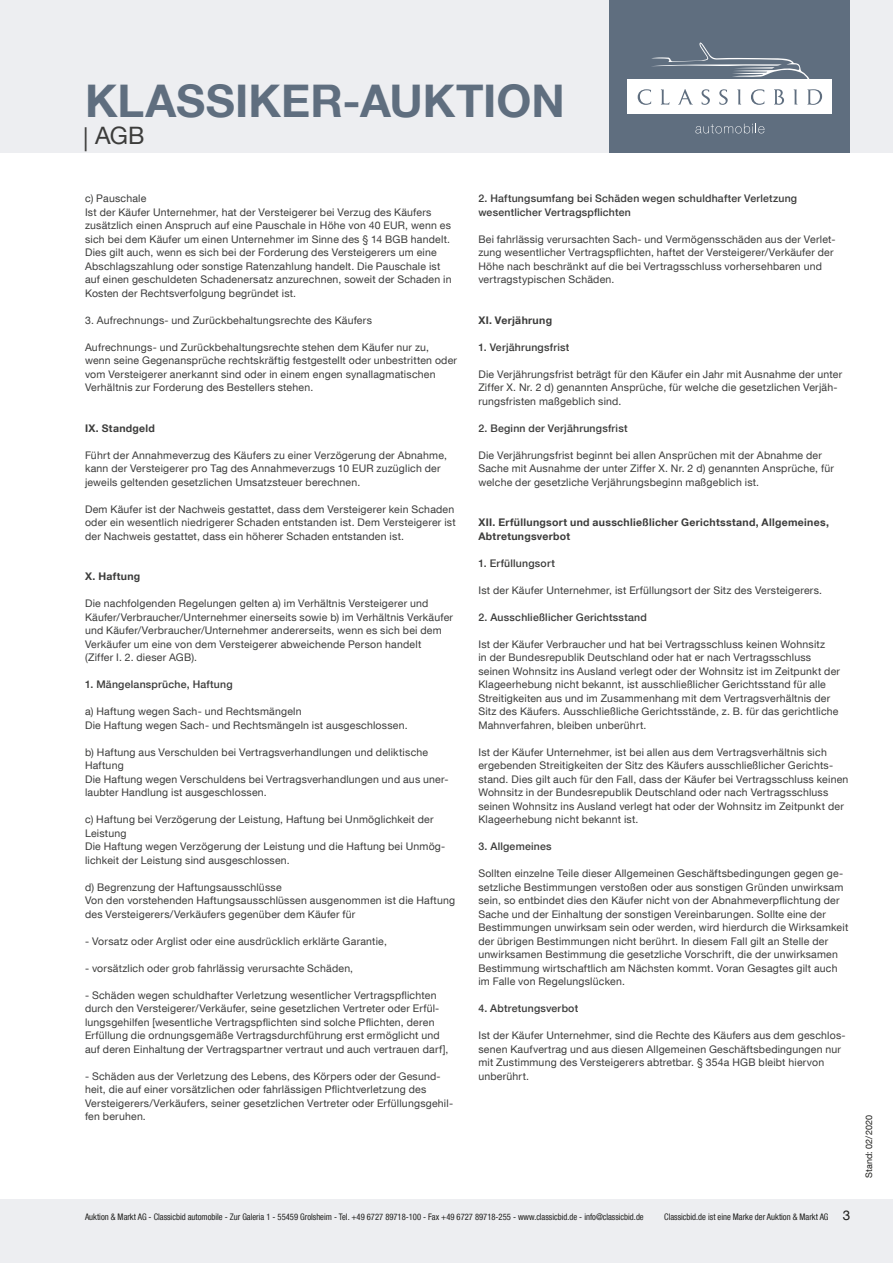
<style>
.page{position:relative;width:893px;height:1263px;background:#fff}
.page>*{position:absolute;margin:0;border:0;box-sizing:border-box;transform-origin:0 0}
.t1{font:700 45px "Helvetica Neue LT Com";color:#5f6e7f}
.t2{font:24px "Helvetica Neue LT Com";color:#3c3c3b}
.t3{font:13.5px "Helvetica Neue LT Com";color:#1d1d1b}
.t4{font:10.5px/13.5px "Helvetica Neue LT Com";letter-spacing:.02em;color:#3c3c3b}
.t5{font:500 10.5px/13.5px "Helvetica Neue LT Com";letter-spacing:.02em;color:#3c3c3b}
.t6{font:700 10.5px/13.5px "Helvetica Neue LT Com";letter-spacing:.03em;color:#3c3c3b}
.t7{font:condensed 9px "Helvetica Neue LT Com";color:#1d1d1b;scale:.95 1}
.t8{font:9px "Helvetica Neue LT Com";color:#1d1d1b}
</style>
<div class="page">
<div style="left:0;top:0;width:893px;height:152px;background:#edeef1"></div>
<div style="left:0;top:1199px;width:893px;height:64px;background:#edeef1"></div>
<div style="left:609px;top:0;width:241px;height:152px;background:#5f6e7f"></div>
<svg style="left:650px;top:42px;width:160px;height:38px"></svg>
<div style="left:628px;top:80px;width:204px;height:34px;background:#fff"></div>
<svg style="left:638px;top:89px;width:13px;height:16px"></svg>
<svg style="left:661px;top:89px;width:9px;height:16px"></svg>
<svg style="left:678px;top:89px;width:15px;height:16px"></svg>
<svg style="left:701px;top:89px;width:9px;height:16px"></svg>
<svg style="left:719px;top:89px;width:9px;height:16px"></svg>
<svg style="left:737px;top:89px;width:4px;height:16px"></svg>
<svg style="left:751px;top:89px;width:13px;height:16px"></svg>
<svg style="left:774px;top:89px;width:10px;height:16px"></svg>
<svg style="left:794px;top:89px;width:3px;height:16px"></svg>
<svg style="left:807px;top:89px;width:15px;height:16px"></svg>
<svg style="left:695px;top:124px;width:69px;height:9px"></svg>
<h1 class="t1" style="left:85px;top:73px;width:481px">KLASSIKER-AUKTION</h1>
<h2 class="t2" style="left:83px;top:120px;width:63px">| AGB</h2>
<p class="t4" style="left:85px;top:191px;width:368px">c) Pauschale<br>Ist der Käufer Unternehmer, hat der Versteigerer bei Verzug des Käufers zusätzlich einen Anspruch auf eine Pauschale in Höhe von 40 EUR, wenn es sich bei dem Käufer um einen Unternehmer im Sinne des § 14 BGB handelt.<br>Dies gilt auch, wenn es sich bei der Forderung des Versteigerers um eine Abschlagszahlung oder sonstige Ratenzahlung handelt. Die Pauschale ist auf einen geschuldeten Schadenersatz anzurechnen, soweit der Schaden in Kosten der Rechtsverfolgung begründet ist.</p>
<p class="t4" style="left:85px;top:313px;width:288px">3. Aufrechnungs- und Zurückbehaltungsrechte des Käufers</p>
<p class="t4" style="left:85px;top:340px;width:374px">Aufrechnungs- und Zurückbehaltungsrechte stehen dem Käufer nur zu, wenn seine Gegenansprüche rechtskräftig festgestellt oder unbestritten oder vom Versteigerer anerkannt sind oder in einem engen synallagmatischen Verhältnis zur Forderung des Bestellers stehen.</p>
<p class="t6" style="left:85px;top:421px;width:72px">IX. Standgeld</p>
<p class="t4" style="left:85px;top:448px;width:363px">Führt der Annahmeverzug des Käufers zu einer Verzögerung der Abnahme, kann der Versteigerer pro Tag des Annahmeverzugs 10 EUR zuzüglich der jeweils geltenden gesetzlichen Umsatzsteuer berechnen.</p>
<p class="t4" style="left:85px;top:502px;width:372px">Dem Käufer ist der Nachweis gestattet, dass dem Versteigerer kein Schaden oder ein wesentlich niedrigerer Schaden entstanden ist. Dem Versteigerer ist der Nachweis gestattet, dass ein höherer Schaden entstanden ist.</p>
<p class="t6" style="left:85px;top:569px;width:57px">X. Haftung</p>
<p class="t4" style="left:85px;top:596px;width:370px">Die nachfolgenden Regelungen gelten a) im Verhältnis Versteigerer und Käufer/Verbraucher/Unternehmer einerseits sowie b) im Verhältnis Verkäufer und Käufer/Verbraucher/Unternehmer andererseits, wenn es sich bei dem Verkäufer um eine von dem Versteigerer abweichende Person handelt<br>(Ziffer I. 2. dieser AGB).</p>
<p class="t5" style="left:85px;top:677px;width:149px">1. Mängelansprüche, Haftung</p>
<p class="t4" style="left:85px;top:704px;width:324px">a) Haftung wegen Sach- und Rechtsmängeln<br>Die Haftung wegen Sach- und Rechtsmängeln ist ausgeschlossen.</p>
<p class="t4" style="left:85px;top:745px;width:365px">b) Haftung aus Verschulden bei Vertragsverhandlungen und deliktische Haftung<br>Die Haftung wegen Verschuldens bei Vertragsverhandlungen und aus uner&shy;laubter Handlung ist ausgeschlossen.</p>
<p class="t4" style="left:85px;top:812px;width:362px">c) Haftung bei Verzögerung der Leistung, Haftung bei Unmöglichkeit der Leistung<br>Die Haftung wegen Verzögerung der Leistung und die Haftung bei Unmög&shy;lichkeit der Leistung sind ausgeschlossen.</p>
<p class="t4" style="left:85px;top:880px;width:372px">d) Begrenzung der Haftungsausschlüsse<br>Von den vorstehenden Haftungsausschlüssen ausgenommen ist die Haftung des Versteigerers/Verkäufers gegenüber dem Käufer für</p>
<p class="t4" style="left:85px;top:934px;width:303px">- Vorsatz oder Arglist oder eine ausdrücklich erklärte Garantie,</p>
<p class="t4" style="left:85px;top:961px;width:270px">- vorsätzlich oder grob fahrlässig verursachte Schäden,</p>
<p class="t4" style="left:85px;top:988px;width:365px">- Schäden wegen schuldhafter Verletzung wesentlicher Vertragspflichten durch den Versteigerer/Verkäufer, seine gesetzlichen Vertreter oder Erfül&shy;lungsgehilfen [wesentliche Vertragspflichten sind solche Pflichten, deren Erfüllung die ordnungsgemäße Vertragsdurchführung erst ermöglicht und auf deren Einhaltung der Vertragspartner vertraut und auch vertrauen darf],</p>
<p class="t4" style="left:85px;top:1069px;width:370px">- Schäden aus der Verletzung des Lebens, des Körpers oder der Gesund&shy;heit, die auf einer vorsätzlichen oder fahrlässigen Pflichtverletzung des Versteigerers/Verkäufers, seiner gesetzlichen Vertreter oder Erfüllungsgehil&shy;fen beruhen.</p>
<p class="t5" style="left:478px;top:191px;width:320px">2. Haftungsumfang bei Schäden wegen schuldhafter Verletzung wesentlicher Vertragspflichten</p>
<p class="t4" style="left:478px;top:232px;width:359px">Bei fahrlässig verursachten Sach- und Vermögensschäden aus der Verlet&shy;zung wesentlicher Vertragspflichten, haftet der Versteigerer/Verkäufer der Höhe nach beschränkt auf die bei Vertragsschluss vorhersehbaren und vertragstypischen Schäden.</p>
<p class="t6" style="left:478px;top:313px;width:75px">XI. Verjährung</p>
<p class="t5" style="left:478px;top:340px;width:92px">1. Verjährungsfrist</p>
<p class="t4" style="left:478px;top:367px;width:365px">Die Verjährungsfrist beträgt für den Käufer ein Jahr mit Ausnahme der unter<br>Ziffer X. Nr. 2 d) genannten Ansprüche, für welche die gesetzlichen Verjäh&shy;rungsfristen maßgeblich sind.</p>
<p class="t5" style="left:478px;top:421px;width:151px">2. Beginn der Verjährungsfrist</p>
<p class="t4" style="left:478px;top:448px;width:357px">Die Verjährungsfrist beginnt bei allen Ansprüchen mit der Abnahme der<br>Sache mit Ausnahme der unter Ziffer X. Nr. 2 d) genannten Ansprüche, für welche der gesetzliche Verjährungsbeginn maßgeblich ist.</p>
<p class="t6" style="left:478px;top:515px;width:352px">XII. Erfüllungsort und ausschließlicher Gerichtsstand, Allgemeines,<br>Abtretungsverbot</p>
<p class="t5" style="left:478px;top:556px;width:78px">1. Erfüllungsort</p>
<p class="t4" style="left:478px;top:583px;width:345px">Ist der Käufer Unternehmer, ist Erfüllungsort der Sitz des Versteigerers.</p>
<p class="t5" style="left:478px;top:610px;width:170px">2. Ausschließlicher Gerichtsstand</p>
<p class="t4" style="left:478px;top:637px;width:363px">Ist der Käufer Verbraucher und hat bei Vertragsschluss keinen Wohnsitz<br>in der Bundesrepublik Deutschland oder hat er nach Vertragsschluss seinen Wohnsitz ins Ausland verlegt oder der Wohnsitz ist im Zeitpunkt der Klageerhebung nicht bekannt, ist ausschließlicher Gerichtsstand für alle Streitigkeiten aus und im Zusammenhang mit dem Vertragsverhältnis der Sitz des Käufers. Ausschließliche Gerichtsstände, z. B. für das gerichtliche Mahnverfahren, bleiben unberührt.</p>
<p class="t4" style="left:478px;top:745px;width:372px">Ist der Käufer Unternehmer, ist bei allen aus dem Vertragsverhältnis sich ergebenden Streitigkeiten der Sitz des Käufers ausschließlicher Gerichts&shy;stand. Dies gilt auch für den Fall, dass der Käufer bei Vertragsschluss keinen Wohnsitz in der Bundesrepublik Deutschland oder nach Vertragsschluss seinen Wohnsitz ins Ausland verlegt hat oder der Wohnsitz im Zeitpunkt der Klageerhebung nicht bekannt ist.</p>
<p class="t5" style="left:478px;top:839px;width:75px">3. Allgemeines</p>
<p class="t4" style="left:478px;top:866px;width:371px">Sollten einzelne Teile dieser Allgemeinen Geschäftsbedingungen gegen ge&shy;setzliche Bestimmungen verstoßen oder aus sonstigen Gründen unwirksam sein, so entbindet dies den Käufer nicht von der Abnahmeverpflichtung der Sache und der Einhaltung der sonstigen Vereinbarungen. Sollte eine der Bestimmungen unwirksam sein oder werden, wird hierdurch die Wirksamkeit der übrigen Bestimmungen nicht berührt. In diesem Fall gilt an Stelle der unwirksamen Bestimmung die gesetzliche Vorschrift, die der unwirksamen Bestimmung wirtschaftlich am Nächsten kommt. Voran Gesagtes gilt auch im Falle von Regelungslücken.</p>
<p class="t5" style="left:478px;top:1001px;width:101px">4. Abtretungsverbot</p>
<p class="t4" style="left:478px;top:1028px;width:369px">Ist der Käufer Unternehmer, sind die Rechte des Käufers aus dem geschlos&shy;senen Kaufvertrag und aus diesen Allgemeinen Geschäftsbedingungen nur mit Zustimmung des Versteigerers abtretbar. § 354a HGB bleibt hiervon unberührt.</p>
<p class="t7" style="left:85px;top:1212px;width:590px">Auktion &amp; Markt AG - Classicbid automobile - Zur Galeria 1 - 55459 Grolsheim - Tel. +49 6727 89718-100 - Fax +49 6727 89718-255 - www.classicbid.de - info@classicbid.de</p>
<p class="t7" style="left:664px;top:1212px;width:174px">Classicbid.de ist eine Marke der Auktion &amp; Markt AG</p>
<p class="t3" style="left:843px;top:1207px;width:9px">3</p>
<p class="t8" style="left:863px;top:1178px;width:64px;rotate:-90deg">Stand: 02/2020</p>
</div>
